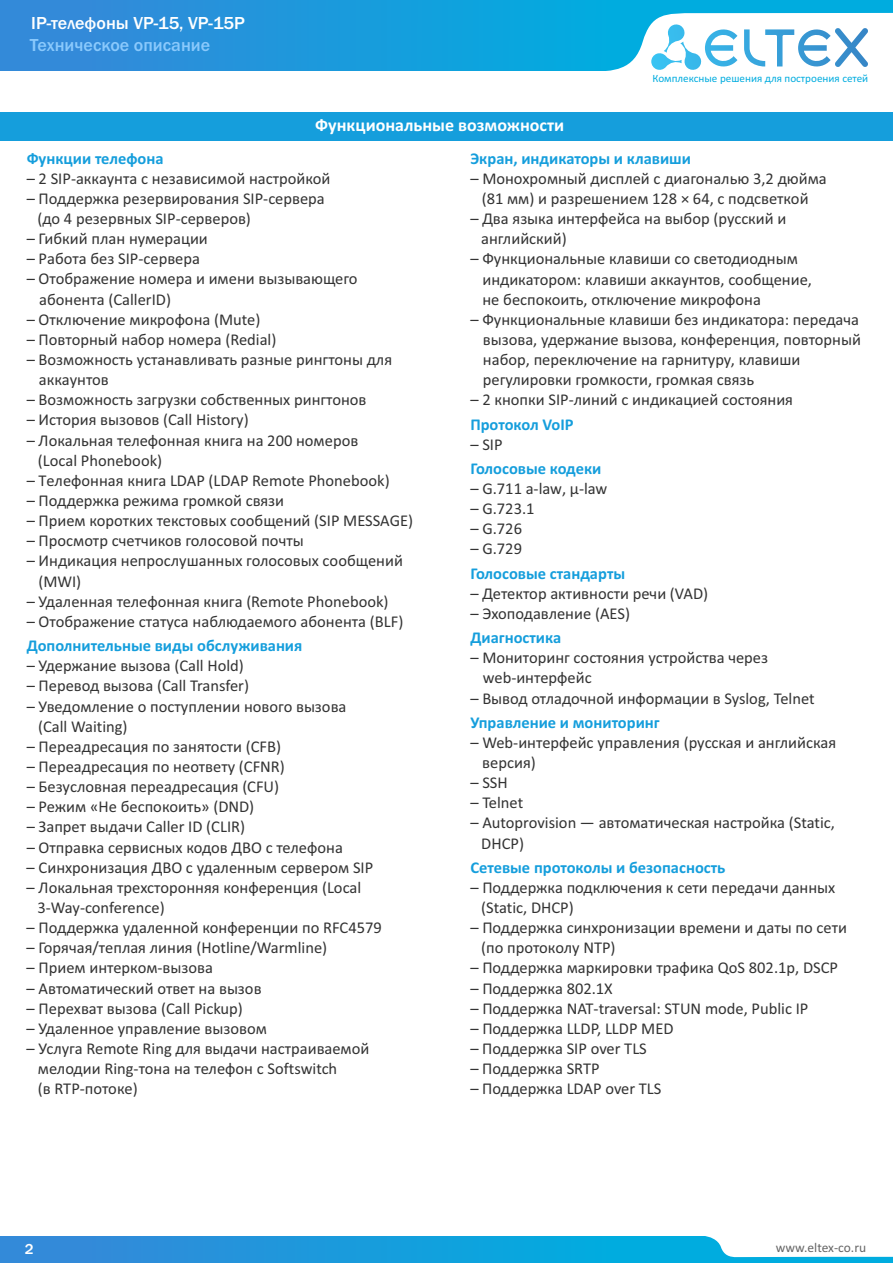
<style>
.page{position:relative;width:893px;height:1263px;background:#fff}
.page>*{position:absolute;margin:0;border:0;box-sizing:border-box;transform-origin:0 0}
.t1{font:700 18px "Calibri";color:#fff}
.t2{font:500 18px "Franklin Gothic";color:#fff}
.t3{font:500 18px "Franklin Gothic";color:#8ac9fc}
.t4{font:16.5px/20.1px "Calibri";color:#333}
.t5{font:700 16.5px "Calibri";color:#159edc}
.t6{font:500 15px "Franklin Gothic";color:#fff}
.t7{font:13.5px "Calibri";color:#666}
.t8{font:11.1px "Calibri";color:#00acdf}
</style>
<div class="page">
<div style="left:0;top:1236px;width:893px;height:27px;background:linear-gradient(to right,#3489d9,#00b4e0)"></div>
<div style="left:0;top:0;width:893px;height:71px;background:linear-gradient(to right,#3489d9,#00b4e0)"></div>
<svg style="left:589px;top:13px;width:304px;height:58px"></svg>
<svg style="left:703px;top:1236px;width:190px;height:21px"></svg>
<div style="left:0;top:112px;width:893px;height:29px;background:#159edc"></div>
<p class="t2" style="left:31px;top:17px;width:215px">IP-телефоны VP-15, VP-15P</p>
<p class="t3" style="left:30px;top:38px;width:182px">Техническое описание</p>
<p class="t1" style="left:315px;top:117px;width:250px">Функциональные возможности</p>
<p class="t8" style="left:652px;top:73px;width:217px">Комплексные решения для построения сетей</p>
<p class="t5" style="left:27px;top:151px;width:138px">Функции телефона</p>
<p class="t4" style="left:27px;top:170px;width:305px">– 2 SIP-аккаунта с независимой настройкой</p>
<p class="t4" style="left:37px;top:190px;width:289px;text-indent:-11px">– Поддержка резервирования SIP-сервера (до 4 резервных SIP-серверов)</p>
<p class="t4" style="left:27px;top:230px;width:183px">– Гибкий план нумерации</p>
<p class="t4" style="left:27px;top:250px;width:175px">– Работа без SIP-сервера</p>
<p class="t4" style="left:39px;top:270px;width:320px;text-indent:-13px">– Отображение номера и имени вызывающего абонента (CallerID)</p>
<p class="t4" style="left:27px;top:311px;width:235px">– Отключение микрофона (Mute)</p>
<p class="t4" style="left:27px;top:331px;width:251px">– Повторный набор номера (Redial)</p>
<p class="t4" style="left:39px;top:351px;width:355px;text-indent:-12px">– Возможность устанавливать разные рингтоны для аккаунтов</p>
<p class="t4" style="left:27px;top:391px;width:341px">– Возможность загрузки собственных рингтонов</p>
<p class="t4" style="left:27px;top:411px;width:223px">– История вызовов (Call History)</p>
<p class="t4" style="left:38px;top:431px;width:322px;text-indent:-11px">– Локальная телефонная книга на 200 номеров (Local Phonebook)</p>
<p class="t4" style="left:27px;top:472px;width:364px">– Телефонная книга LDAP (LDAP Remote Phonebook)</p>
<p class="t4" style="left:27px;top:492px;width:259px">– Поддержка режима громкой связи</p>
<p class="t4" style="left:27px;top:512px;width:388px">– Прием коротких текстовых сообщений (SIP MESSAGE)</p>
<p class="t4" style="left:27px;top:532px;width:279px">– Просмотр счетчиков голосовой почты</p>
<p class="t4" style="left:38px;top:552px;width:366px;text-indent:-12px">– Индикация непрослушанных голосовых сообщений (MWI)</p>
<p class="t4" style="left:27px;top:593px;width:363px">– Удаленная телефонная книга (Remote Phonebook)</p>
<p class="t4" style="left:27px;top:613px;width:378px">– Отображение статуса наблюдаемого абонента (BLF)</p>
<p class="t5" style="left:27px;top:639px;width:277px">Дополнительные виды обслуживания</p>
<p class="t4" style="left:27px;top:657px;width:219px">– Удержание вызова (Call Hold)</p>
<p class="t4" style="left:27px;top:677px;width:224px">– Перевод вызова (Call Transfer)</p>
<p class="t4" style="left:38px;top:697px;width:310px;text-indent:-11px">– Уведомление о поступлении нового вызова (Call Waiting)</p>
<p class="t4" style="left:27px;top:738px;width:256px">– Переадресация по занятости (CFB)</p>
<p class="t4" style="left:27px;top:758px;width:260px">– Переадресация по неответу (CFNR)</p>
<p class="t4" style="left:27px;top:778px;width:254px">– Безусловная переадресация (CFU)</p>
<p class="t4" style="left:27px;top:798px;width:229px">– Режим «Не беспокоить» (DND)</p>
<p class="t4" style="left:27px;top:818px;width:220px">– Запрет выдачи Caller ID (CLIR)</p>
<p class="t4" style="left:27px;top:838px;width:318px">– Отправка сервисных кодов ДВО с телефона</p>
<p class="t4" style="left:27px;top:858px;width:348px">– Синхронизация ДВО с удаленным сервером SIP</p>
<p class="t4" style="left:37px;top:879px;width:325px;text-indent:-11px">– Локальная трехсторонняя конференция (Local<br>3-Way-conference)</p>
<p class="t4" style="left:27px;top:919px;width:357px">– Поддержка удаленной конференции по RFC4579</p>
<p class="t4" style="left:27px;top:939px;width:302px">– Горячая/теплая линия (Hotline/Warmline)</p>
<p class="t4" style="left:27px;top:959px;width:188px">– Прием интерком-вызова</p>
<p class="t4" style="left:27px;top:979px;width:236px">– Автоматический ответ на вызов</p>
<p class="t4" style="left:27px;top:999px;width:218px">– Перехват вызова (Call Pickup)</p>
<p class="t4" style="left:27px;top:1020px;width:242px">– Удаленное управление вызовом</p>
<p class="t4" style="left:38px;top:1040px;width:333px;text-indent:-11px">– Услуга Remote Ring для выдачи настраиваемой мелодии Ring-тона на телефон с Softswitch<br>(в RTP-потоке)</p>
<p class="t5" style="left:470px;top:151px;width:222px">Экран, индикаторы и клавиши</p>
<p class="t4" style="left:470px;top:170px;width:358px;text-align:center">– Монохромный дисплей с диагональю 3,2 дюйма (81 мм) и разрешением 128 × 64, с подсветкой</p>
<p class="t4" style="left:481px;top:210px;width:307px;text-indent:-11px">– Два языка интерфейса на выбор (русский и английский)</p>
<p class="t4" style="left:482px;top:250px;width:331px;text-indent:-12px">– Функциональные клавиши со светодиодным индикатором: клавиши аккаунтов, сообщение, не беспокоить, отключение микрофона</p>
<p class="t4" style="left:483px;top:311px;width:379px;text-indent:-13px">– Функциональные клавиши без индикатора: передача вызова, удержание вызова, конференция, повторный набор, переключение на гарнитуру, клавиши регулировки громкости, громкая связь</p>
<p class="t4" style="left:470px;top:391px;width:324px">– 2 кнопки SIP-линий c индикацией состояния</p>
<p class="t5" style="left:470px;top:417px;width:105px">Протокол VoIP</p>
<p class="t4" style="left:470px;top:435px;width:34px">– SIP</p>
<p class="t5" style="left:470px;top:461px;width:132px">Голосовые кодеки</p>
<p class="t4" style="left:470px;top:480px;width:139px">– G.711 a-law, µ-law</p>
<p class="t4" style="left:470px;top:500px;width:66px">– G.723.1</p>
<p class="t4" style="left:470px;top:520px;width:53px">– G.726</p>
<p class="t4" style="left:470px;top:540px;width:53px">– G.729</p>
<p class="t5" style="left:470px;top:566px;width:156px">Голосовые стандарты</p>
<p class="t4" style="left:470px;top:585px;width:239px">– Детектор активности речи (VAD)</p>
<p class="t4" style="left:470px;top:605px;width:161px">– Эхоподавление (AES)</p>
<p class="t5" style="left:470px;top:631px;width:92px">Диагностика</p>
<p class="t4" style="left:483px;top:649px;width:287px;text-indent:-12px">– Мониторинг состояния устройства через web-интерфейс</p>
<p class="t4" style="left:470px;top:689px;width:346px">– Вывод отладочной информации в Syslog, Telnet</p>
<p class="t5" style="left:470px;top:715px;width:191px">Управление и мониторинг</p>
<p class="t4" style="left:482px;top:734px;width:355px;text-indent:-12px">– Web-интерфейс управления (русская и английская версия)</p>
<p class="t4" style="left:470px;top:774px;width:39px">– SSH</p>
<p class="t4" style="left:470px;top:794px;width:54px">– Telnet</p>
<p class="t4" style="left:481px;top:814px;width:355px;text-indent:-11px">– Autoprovision — автоматическая настройка (Static,<br>DHCP)</p>
<p class="t5" style="left:470px;top:860px;width:257px">Сетевые протоколы и безопасность</p>
<p class="t4" style="left:481px;top:879px;width:356px;text-indent:-11px">– Поддержка подключения к сети передачи данных (Static, DHCP)</p>
<p class="t4" style="left:481px;top:919px;width:367px;text-indent:-11px">– Поддержка синхронизации времени и даты по сети (по протоколу NTP)</p>
<p class="t4" style="left:470px;top:959px;width:369px">– Поддержка маркировки трафика QoS 802.1p, DSCP</p>
<p class="t4" style="left:470px;top:979px;width:144px">– Поддержка 802.1X</p>
<p class="t4" style="left:470px;top:999px;width:340px">– Поддержка NAT-traversal: STUN mode, Public IP</p>
<p class="t4" style="left:470px;top:1020px;width:205px">– Поддержка LLDP, LLDP MED</p>
<p class="t4" style="left:470px;top:1040px;width:178px">– Поддержка SIP over TLS</p>
<p class="t4" style="left:470px;top:1060px;width:131px">– Поддержка SRTP</p>
<p class="t4" style="left:470px;top:1080px;width:193px">– Поддержка LDAP over TLS</p>
<p class="t6" style="left:25px;top:1243px;width:10px">2</p>
<p class="t7" style="left:776px;top:1242px;width:92px">www.eltex-co.ru</p>
</div>
